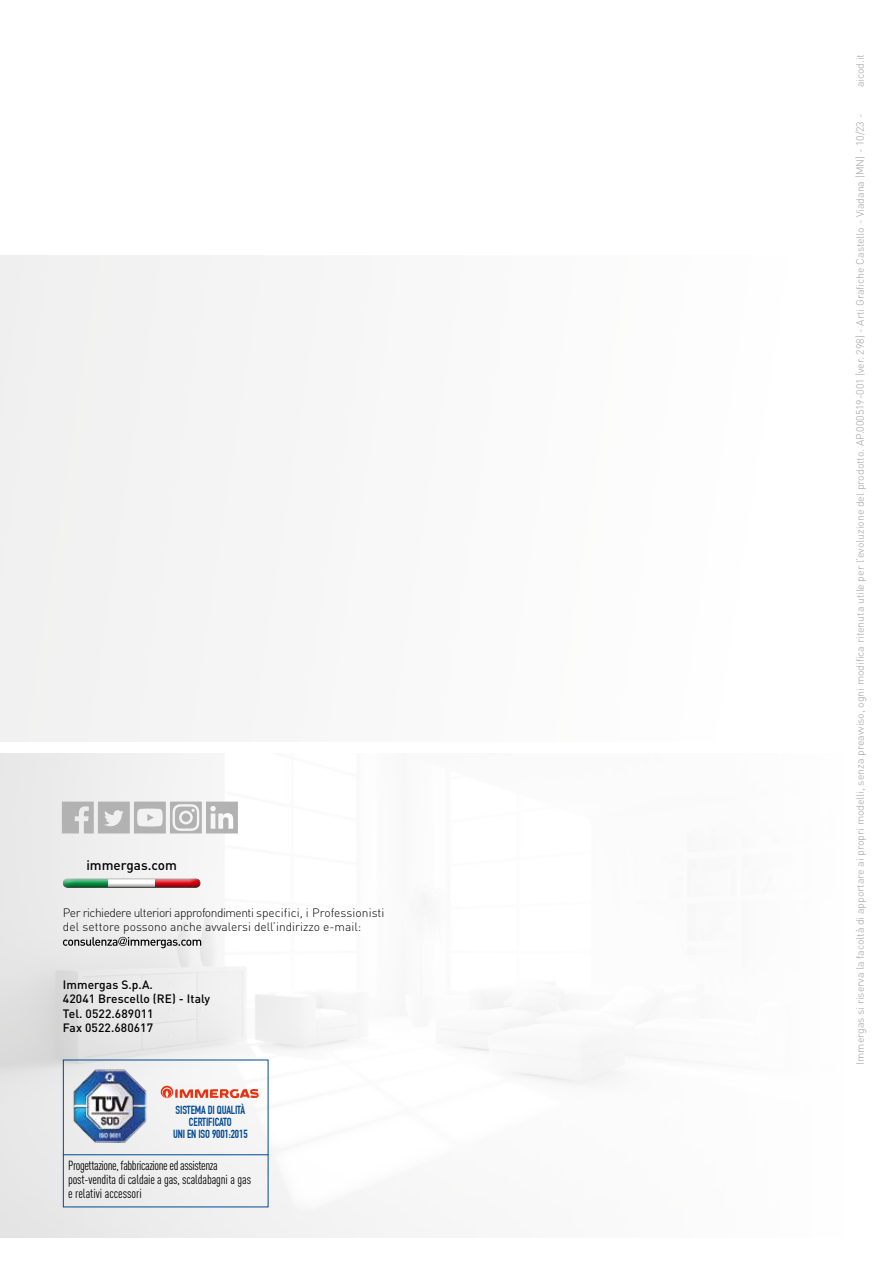
<style>
.page{position:relative;width:893px;height:1263px;background:#fff}
.page>*{position:absolute;margin:0;border:0;box-sizing:border-box;transform-origin:0 0}
.t1{font:500 13.5px "DIN";color:#000}
.t2{font:13.05px/14px "DIN Cond";letter-spacing:-.01em;color:#000}
.t3{font:300 12px/14.4px "DIN";color:#000}
.t4{font:500 12px/14.4px "DIN";letter-spacing:.005em;color:#000}
.t5{font:700 11.55px/12px "DIN Condensed";letter-spacing:-.01em;color:#004994;text-align:center}
.t6{font:300 10.5px "DIN";color:#9d9d9c}
</style>
<div class="page">
<img style="left:0;top:754px;width:683px;height:483px">
<div style="left:0;top:255px;width:893px;height:486px;background:#f9f9f9"></div>
<div style="left:61px;top:877px;width:141px;height:9px;background:#f1f1f1"></div>
<svg style="left:61px;top:878px;width:141px;height:11px"></svg>
<hr style="left:63px;top:1154px;width:205px;height:1px;background:#004994">
<svg style="left:161px;top:1086px;width:98px;height:12px"></svg>
<svg style="left:63px;top:937px;width:138px;height:11px;background:#aeaeae"></svg>
<img style="left:73px;top:1070px;width:73px;height:73px">
<svg style="left:62px;top:801px;width:176px;height:32px"></svg>
<p class="t1" style="left:86px;top:856px;width:92px">immergas.com</p>
<p class="t3" style="left:63px;top:905px;width:323px">Per richiedere ulteriori approfondimenti specifici, i Professionisti del settore possono anche avvalersi dell’indirizzo e-mail:</p>
<p class="t4" style="left:63px;top:977px;width:149px">Immergas S.p.A.<br>42041 Brescello (RE) - Italy<br>Tel. 0522.689011<br>Fax 0522.680617</p>
<p class="t5" style="left:173px;top:1104px;width:76px">SISTEMA DI QUALITÀ<br>CERTIFICATO<br>UNI EN ISO 9001:2015</p>
<p class="t2" style="left:68px;top:1158px;width:185px">Progettazione, fabbricazione ed assistenza post-vendita di caldaie a gas, scaldabagni a gas e relativi accessori</p>
<p class="t6" style="left:854px;top:87px;width:35px;rotate:-90deg">aicod.it</p>
<p class="t6" style="left:854px;top:1065px;width:952px;rotate:-90deg">Immergas si riserva la facoltà di apportare ai propri modelli, senza preavviso, ogni modifica ritenuta utile per l’evoluzione del prodotto. AP.000519-001 (ver. 298) - Arti Grafiche Castello - Viadana (MN) - 10/23 -</p>
</div>
